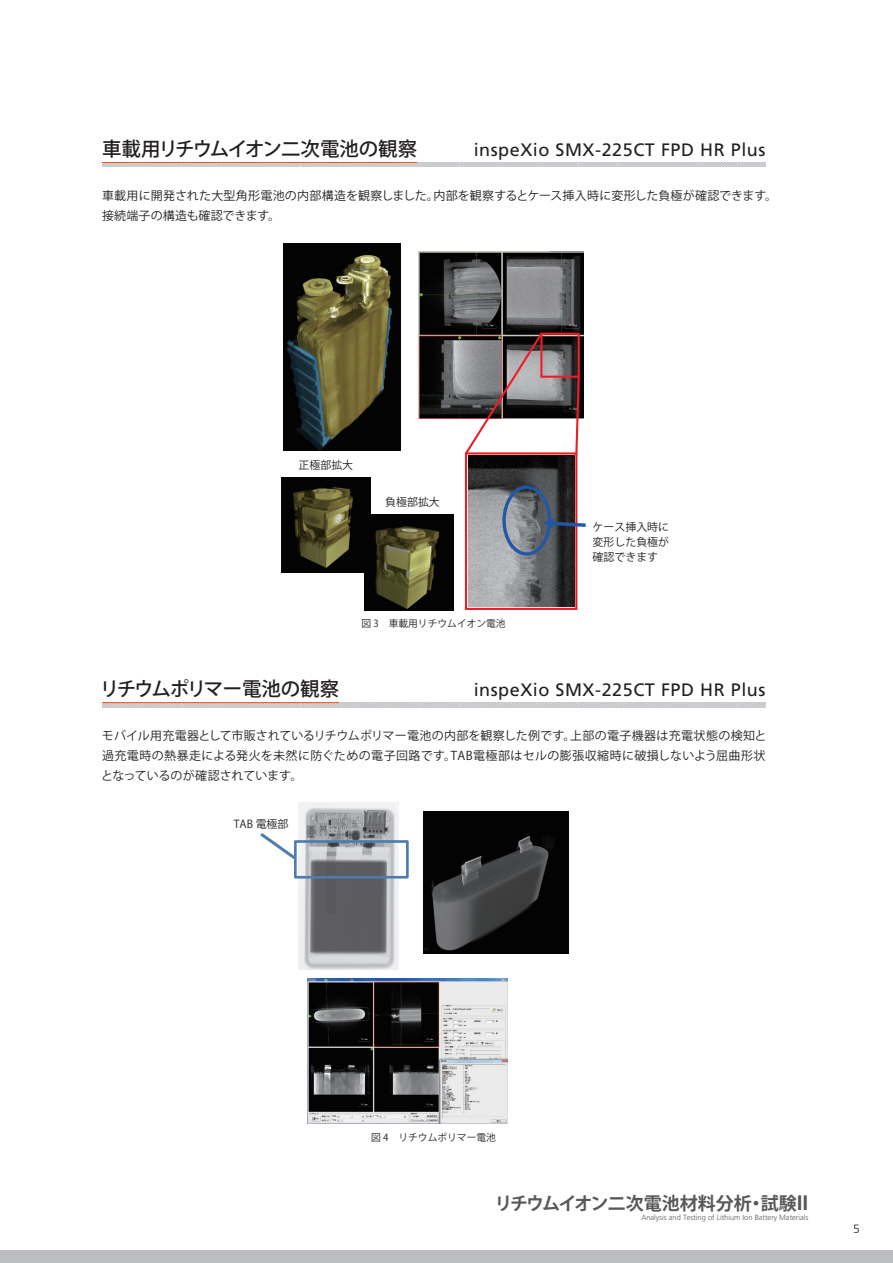
<style>
.page{position:relative;width:893px;height:1263px;background:#fff}
.page>*{position:absolute;margin:0;border:0;box-sizing:border-box;transform-origin:0 0}
.t1{font:500 19.5px "Koz Go Pro";letter-spacing:-.035em;color:#231f20}
.t2{font:18px "Frutiger LT Std";letter-spacing:.03em;color:#231f20}
.t3{font:700 18px "Koz Go Pro";color:#57585a}
.t4{font:12px/19.5px "Koz Go Pro";letter-spacing:.015em;color:#231f20}
.t5{font:300 12px "Frutiger LT Std";color:#231f20}
.t6{font:10.95px/15.1px "Koz Go Pro";color:#231f20;text-align:justify}
.t7{font:9.75px "Koz Go Pro";color:#231f20}
.t8{font:300 7.5px "Frutiger";color:#57585a}
.s1{font-family:"Frutiger";font-size:21px}
</style>
<div class="page">
<svg style="left:102px;top:162px;width:663px;height:5px;background:#cbccce"></svg>
<svg style="left:102px;top:703px;width:663px;height:4px;background:#cbcacc"></svg>
<hr style="left:102px;top:162px;width:315px;height:1px;background:#f15921">
<hr style="left:102px;top:702px;width:237px;height:1px;background:#f15921">
<img style="left:299px;top:803px;width:100px;height:166px">
<img style="left:423px;top:811px;width:146px;height:143px">
<div style="left:294px;top:840px;width:115px;height:38px;border:3px solid #4c7bb0"></div>
<svg style="left:260px;top:830px;width:40px;height:33px"></svg>
<img style="left:308px;top:978px;width:200px;height:146px">
<img style="left:284px;top:243px;width:117px;height:207px">
<img style="left:418px;top:252px;width:166px;height:166px">
<img style="left:468px;top:456px;width:106px;height:151px">
<div style="left:465px;top:452px;width:112px;height:158px;border:2px solid #ee1d23"></div>
<div style="left:540px;top:333px;width:40px;height:45px;border:2px solid #ee1d23"></div>
<img style="left:281px;top:477px;width:89px;height:95px">
<img style="left:365px;top:515px;width:89px;height:96px">
<svg style="left:543px;top:518px;width:43px;height:10px"></svg>
<div style="left:502px;top:485px;width:49px;height:71px;border:3px solid #2256a6;border-radius:50%"></div>
<svg style="left:574px;top:374px;width:7px;height:82px"></svg>
<svg style="left:463px;top:331px;width:81px;height:125px"></svg>
<div style="left:0;top:1250px;width:893px;height:13px;background:#bcbdc0"></div>
<h1 class="t1" style="left:102px;top:136px;width:317px">車載用リチウムイオン二次電池の観察</h1>
<h2 class="t2" style="left:474px;top:139px;width:293px">inspeXio SMX-225CT FPD HR Plus</h2>
<p class="t4" style="left:102px;top:186px;width:677px">車載用に開発された大型角形電池の内部構造を観察しました。内部を観察するとケース挿入時に変形した負極が確認できます。接続端子の構造も確認できます。</p>
<p class="t6" style="left:299px;top:458px;width:56px">正極部拡大</p>
<p class="t6" style="left:385px;top:495px;width:56px">負極部拡大</p>
<p class="t6" style="left:593px;top:520px;width:78px">ケース挿入時に変形した負極が確認できます</p>
<h1 class="t1" style="left:100px;top:676px;width:241px">リチウムポリマー電池の観察</h1>
<p class="t7" style="left:361px;top:617px;width:146px">図 3　車載用リチウムイオン電池</p>
<h2 class="t2" style="left:474px;top:679px;width:293px">inspeXio SMX-225CT FPD HR Plus</h2>
<p class="t4" style="left:101px;top:727px;width:667px;text-align:justify">モバイル用充電器として市販されているリチウムポリマー電池の内部を観察した例です。上部の電子機器は充電状態の検知と過充電時の熱暴走による発火を未然に防ぐための電子回路です。TAB電極部はセルの膨張収縮時に破損しないよう屈曲形状となっているのが確認されています。</p>
<p class="t6" style="left:234px;top:817px;width:56px">TAB 電極部</p>
<p class="t7" style="left:371px;top:1131px;width:126px">図 4　リチウムポリマー電池</p>
<h2 class="t3" style="left:494px;top:1191px;width:315px">リチウムイオン二次電池材料分析・試験<span class="s1">II</span></h2>
<p class="t8" style="left:641px;top:1213px;width:169px">Analysis and Testing of Lithium Ion Battery Materials</p>
<p class="t5" style="left:853px;top:1222px;width:8px">5</p>
</div>
